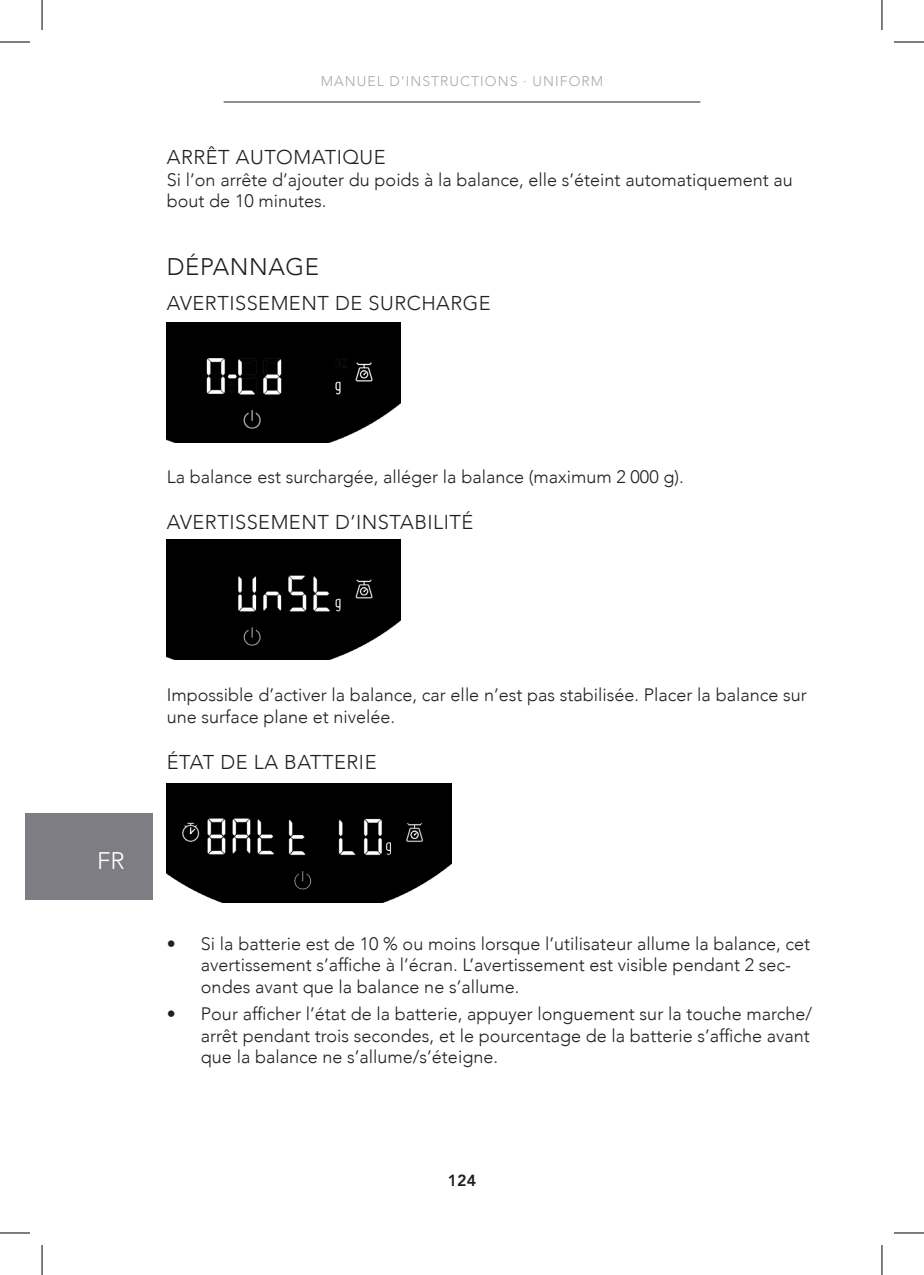
<style>
.page{position:relative;width:924px;height:1275px;background:#fff}
.page>*{position:absolute;margin:0;border:0;box-sizing:border-box;transform-origin:0 0}
.Headers_FR{font:300 24px "Avenir";letter-spacing:.025em;color:#231f20}
.t1{font:300 24px "Avenir";color:#fff}
.SUBHEADING{font:300 20px "Avenir";letter-spacing:.025em;color:#231f20}
.Body{font:300 18px/21.6px "Avenir";color:#231f20}
.t2{font:800 16px "Avenir LT Pro";color:#231f20}
.t3{font:300 14px "Avenir";letter-spacing:.075em;color:#a8a9ad}
</style>
<div class="page">
<hr style="left:223px;top:101px;width:477px;height:1px;background:#231f20">
<div style="left:25px;top:813px;width:127px;height:87px;background:#7d7d83"></div>
<img style="left:167px;top:783px;width:284px;height:120px">
<img style="left:167px;top:539px;width:233px;height:120px">
<img style="left:167px;top:323px;width:233px;height:120px">
<hr style="left:0;top:42px;width:30px;height:1px;background:#000">
<hr style="left:893px;top:42px;width:30px;height:1px;background:#000">
<hr style="left:0;top:1232px;width:30px;height:1px;background:#000">
<hr style="left:893px;top:1232px;width:30px;height:1px;background:#000">
<hr style="left:42px;top:0;width:1px;height:30px;background:#000">
<hr style="left:42px;top:1245px;width:1px;height:30px;background:#000">
<hr style="left:881px;top:0;width:1px;height:30px;background:#000">
<hr style="left:881px;top:1245px;width:1px;height:30px;background:#000">
<p class="t3" style="left:320px;top:73px;width:284px">MANUEL D’INSTRUCTIONS · UNIFORM</p>
<p class="SUBHEADING" style="left:167px;top:145px;width:220px">ARRÊT AUTOMATIQUE</p>
<p class="Body" style="left:167px;top:169px;width:627px">Si l’on arrête d’ajouter du poids à la balance, elle s’éteint automatiquement au bout de 10 minutes.</p>
<p class="Headers_FR" style="left:167px;top:252px;width:153px">DÉPANNAGE</p>
<p class="SUBHEADING" style="left:167px;top:291px;width:325px">AVERTISSEMENT DE SURCHARGE</p>
<p class="Body" style="left:167px;top:466px;width:518px">La balance est surchargée, alléger la balance (maximum 2 000 g).</p>
<p class="SUBHEADING" style="left:167px;top:510px;width:308px">AVERTISSEMENT D’INSTABILITÉ</p>
<h1 class="t1" style="left:97px;top:846px;width:29px">FR</h1>
<p class="Body" style="left:167px;top:684px;width:641px">Impossible d’activer la balance, car elle n’est pas stabilisée. Placer la balance sur une surface plane et nivelée.</p>
<p class="SUBHEADING" style="left:167px;top:750px;width:211px">ÉTAT DE LA BATTERIE</p>
<p class="Body" style="left:201px;top:932px;width:610px;text-indent:-34px">• Si la batterie est de 10 % ou moins lorsque l’utilisateur allume la balance, cet avertissement s’affiche à l’écran. L’avertissement est visible pendant 2 sec&shy;ondes avant que la balance ne s’allume.</p>
<p class="Body" style="left:201px;top:1003px;width:612px;text-indent:-34px">• Pour afficher l’état de la batterie, appuyer longuement sur la touche marche/ arrêt pendant trois secondes, et le pourcentage de la batterie s’affiche avant que la balance ne s’allume/s’éteigne.</p>
<p class="t2" style="left:447px;top:1170px;width:30px">124</p>
</div>
